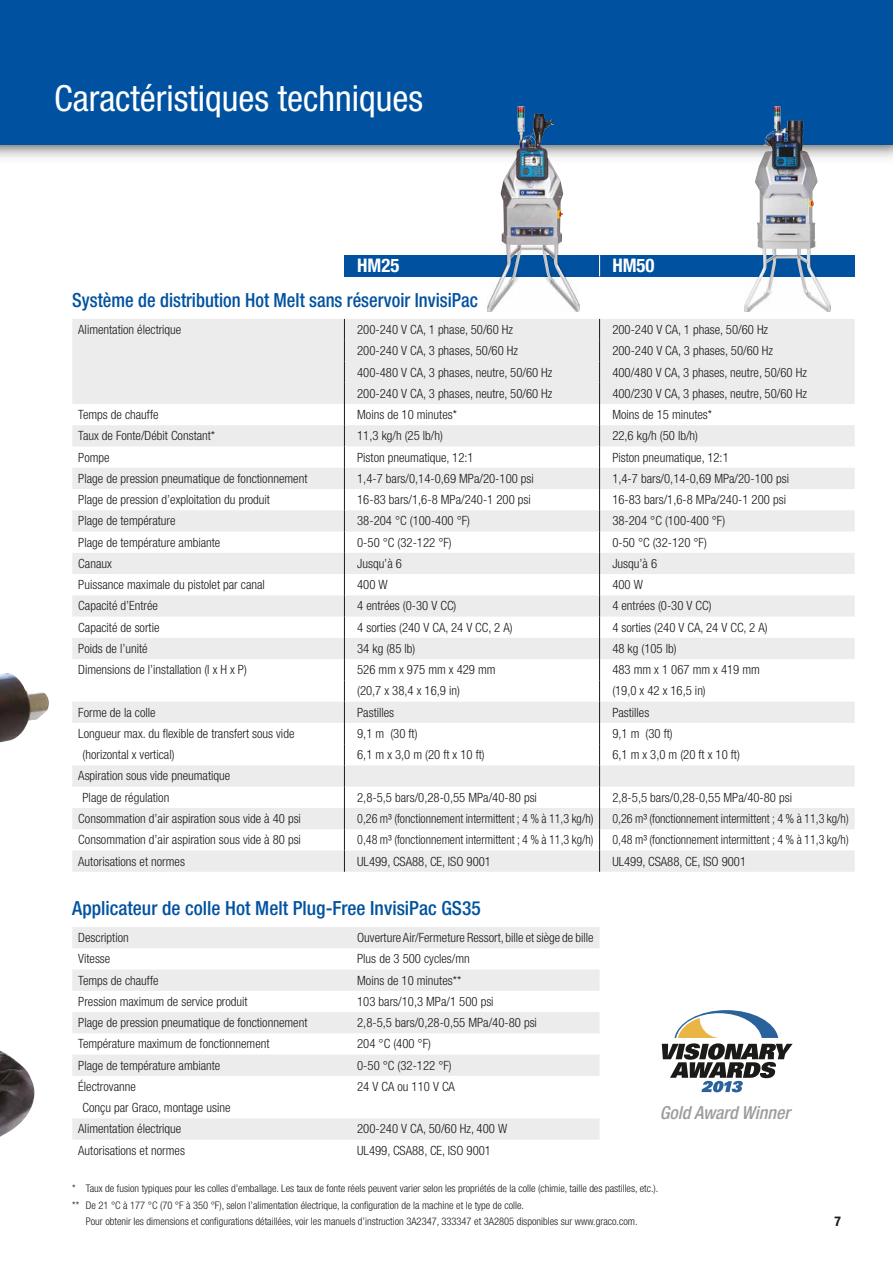
<style>
.page{position:relative;width:893px;height:1263px;background:#fff}
.page>*{position:absolute;margin:0;border:0;box-sizing:border-box;transform-origin:0 0}
.t1{font:condensed 36px "Helvetica Neue LT Std";color:#fff}
.t2{font:500 condensed 19.5px "Helvetica Neue LT Std";color:#0052a0;scale:.95 1}
.t3{font:500 condensed 19.5px "Helvetica Neue LT Std";color:#0052a0}
.t4{font:700 condensed 18.75px "Helvetica Neue LT Std";color:#fff}
.t5{font:italic 500 condensed 18px "Helvetica Neue LT Std";color:#9c9d9d}
.t6{font:700 condensed 13.5px "Helvetica Neue LT Std";color:#1a1a18}
.t7{font:300 condensed 12.75px/21.3px "Helvetica Neue LT Std";color:#1a1a18}
.t8{font:300 condensed 12.75px "Helvetica Neue LT Std";color:#1a1a18;scale:.95 1}
.t9{font:300 condensed 10.5px "Helvetica Neue LT Std";color:#1a1a18}
</style>
<div class="page">
<img style="left:0;top:673px;width:49px;height:69px">
<img style="left:0;top:1050px;width:35px;height:87px">
<hr style="left:0;top:1203px;width:1px;height:35px;background:#eae3da">
<div style="left:0;top:0;width:893px;height:145px;background:#0052a0"></div>
<div style="left:344px;top:255px;width:256px;height:21px;background:#0052a0"></div>
<div style="left:600px;top:255px;width:255px;height:21px;background:#0052a0"></div>
<img style="left:487px;top:106px;width:93px;height:206px">
<img style="left:744px;top:106px;width:87px;height:206px">
<svg style="left:662px;top:1010px;width:131px;height:82px"></svg>
<svg style="left:599px;top:255px;width:1px;height:21px"></svg>
<svg style="left:72px;top:319px;width:783px;height:553px;fill:#ececed"></svg>
<svg style="left:344px;top:319px;width:1px;height:553px"></svg>
<svg style="left:599px;top:319px;width:1px;height:553px"></svg>
<svg style="left:72px;top:927px;width:528px;height:213px"></svg>
<h1 class="t1" style="left:54px;top:77px;width:371px">Caractéristiques techniques</h1>
<h3 class="t4" style="left:357px;top:254px;width:44px">HM25</h3>
<h3 class="t4" style="left:612px;top:254px;width:44px">HM50</h3>
<h2 class="t2" style="left:72px;top:289px;width:428px">Système de distribution Hot Melt sans réservoir InvisiPac</h2>
<p class="t7" style="left:78px;top:319px;width:105px">Alimentation électrique</p>
<p class="t7" style="left:357px;top:319px;width:157px">200-240 V CA, 1 phase, 50/60 Hz</p>
<p class="t7" style="left:612px;top:319px;width:157px">200-240 V CA, 1 phase, 50/60 Hz</p>
<p class="t7" style="left:357px;top:340px;width:162px">200-240 V CA, 3 phases, 50/60 Hz</p>
<p class="t7" style="left:612px;top:340px;width:162px">200-240 V CA, 3 phases, 50/60 Hz</p>
<p class="t7" style="left:357px;top:361px;width:197px">400-480 V CA, 3 phases, neutre, 50/60 Hz</p>
<p class="t7" style="left:612px;top:361px;width:196px">400/480 V CA, 3 phases, neutre, 50/60 Hz</p>
<p class="t7" style="left:357px;top:383px;width:197px">200-240 V CA, 3 phases, neutre, 50/60 Hz</p>
<p class="t7" style="left:612px;top:383px;width:196px">400/230 V CA, 3 phases, neutre, 50/60 Hz</p>
<p class="t7" style="left:78px;top:404px;width:82px">Temps de chauffe</p>
<p class="t7" style="left:357px;top:404px;width:101px">Moins de 10 minutes*</p>
<p class="t7" style="left:612px;top:404px;width:101px">Moins de 15 minutes*</p>
<p class="t7" style="left:78px;top:425px;width:138px">Taux de Fonte/Débit Constant*</p>
<p class="t7" style="left:357px;top:425px;width:87px">11,3 kg/h (25 lb/h)</p>
<p class="t7" style="left:612px;top:425px;width:87px">22,6 kg/h (50 lb/h)</p>
<p class="t7" style="left:78px;top:446px;width:33px">Pompe</p>
<p class="t7" style="left:357px;top:446px;width:118px">Piston pneumatique, 12:1</p>
<p class="t7" style="left:612px;top:446px;width:118px">Piston pneumatique, 12:1</p>
<p class="t7" style="left:78px;top:468px;width:231px">Plage de pression pneumatique de fonctionnement</p>
<p class="t7" style="left:357px;top:468px;width:178px">1,4-7 bars/0,14-0,69 MPa/20-100 psi</p>
<p class="t7" style="left:612px;top:468px;width:178px">1,4-7 bars/0,14-0,69 MPa/20-100 psi</p>
<p class="t7" style="left:78px;top:489px;width:193px">Plage de pression d’exploitation du produit</p>
<p class="t7" style="left:357px;top:489px;width:175px">16-83 bars/1,6-8 MPa/240-1 200 psi</p>
<p class="t7" style="left:612px;top:489px;width:175px">16-83 bars/1,6-8 MPa/240-1 200 psi</p>
<p class="t7" style="left:78px;top:510px;width:99px">Plage de température</p>
<p class="t7" style="left:357px;top:510px;width:114px">38-204 °C (100-400 °F)</p>
<p class="t7" style="left:612px;top:510px;width:114px">38-204 °C (100-400 °F)</p>
<p class="t7" style="left:78px;top:531px;width:144px">Plage de température ambiante</p>
<p class="t7" style="left:357px;top:531px;width:96px">0-50 °C (32-122 °F)</p>
<p class="t7" style="left:612px;top:531px;width:96px">0-50 °C (32-120 °F)</p>
<p class="t7" style="left:78px;top:553px;width:35px">Canaux</p>
<p class="t7" style="left:357px;top:553px;width:46px">Jusqu’à 6</p>
<p class="t7" style="left:612px;top:553px;width:46px">Jusqu’à 6</p>
<p class="t7" style="left:78px;top:574px;width:188px">Puissance maximale du pistolet par canal</p>
<p class="t7" style="left:357px;top:574px;width:32px">400 W</p>
<p class="t7" style="left:612px;top:574px;width:32px">400 W</p>
<p class="t7" style="left:78px;top:595px;width:81px">Capacité d’Entrée</p>
<p class="t7" style="left:357px;top:595px;width:101px">4 entrées (0-30 V CC)</p>
<p class="t7" style="left:612px;top:595px;width:101px">4 entrées (0-30 V CC)</p>
<p class="t7" style="left:78px;top:616px;width:83px">Capacité de sortie</p>
<p class="t7" style="left:357px;top:616px;width:157px">4 sorties (240 V CA, 24 V CC, 2 A)</p>
<p class="t7" style="left:612px;top:616px;width:157px">4 sorties (240 V CA, 24 V CC, 2 A)</p>
<p class="t7" style="left:78px;top:638px;width:71px">Poids de l’unité</p>
<p class="t7" style="left:357px;top:638px;width:60px">34 kg (85 lb)</p>
<p class="t7" style="left:612px;top:638px;width:66px">48 kg (105 lb)</p>
<p class="t7" style="left:78px;top:659px;width:170px">Dimensions de l’installation (l x H x P)</p>
<p class="t7" style="left:357px;top:659px;width:140px">526 mm x 975 mm x 429 mm</p>
<p class="t7" style="left:612px;top:659px;width:149px">483 mm x 1 067 mm x 419 mm</p>
<p class="t7" style="left:357px;top:680px;width:104px">(20,7 x 38,4 x 16,9 in)</p>
<p class="t7" style="left:612px;top:680px;width:95px">(19,0 x 42 x 16,5 in)</p>
<p class="t7" style="left:78px;top:701px;width:79px">Forme de la colle</p>
<p class="t7" style="left:357px;top:701px;width:39px">Pastilles</p>
<p class="t7" style="left:612px;top:701px;width:39px">Pastilles</p>
<p class="t7" style="left:78px;top:723px;width:218px">Longueur max. du flexible de transfert sous vide</p>
<p class="t7" style="left:357px;top:723px;width:62px">9,1 m (30 ft)</p>
<p class="t7" style="left:612px;top:723px;width:62px">9,1 m (30 ft)</p>
<p class="t7" style="left:83px;top:744px;width:93px">(horizontal x vertical)</p>
<p class="t7" style="left:357px;top:744px;width:129px">6,1 m x 3,0 m (20 ft x 10 ft)</p>
<p class="t7" style="left:612px;top:744px;width:129px">6,1 m x 3,0 m (20 ft x 10 ft)</p>
<p class="t7" style="left:83px;top:765px;width:149px;text-indent:-4px">Aspiration sous vide pneumatique<br>Plage de régulation</p>
<p class="t7" style="left:357px;top:786px;width:181px">2,8-5,5 bars/0,28-0,55 MPa/40-80 psi</p>
<p class="t7" style="left:612px;top:786px;width:181px">2,8-5,5 bars/0,28-0,55 MPa/40-80 psi</p>
<p class="t7" style="left:78px;top:808px;width:224px">Consommation d’air aspiration sous vide à 40 psi</p>
<p class="t8" style="left:357px;top:811px;width:250px">0,26 m³ (fonctionnement intermittent ; 4 % à 11,3 kg/h)</p>
<p class="t8" style="left:612px;top:811px;width:250px">0,26 m³ (fonctionnement intermittent ; 4 % à 11,3 kg/h)</p>
<p class="t7" style="left:78px;top:829px;width:224px">Consommation d’air aspiration sous vide à 80 psi</p>
<p class="t8" style="left:357px;top:832px;width:250px">0,48 m³ (fonctionnement intermittent ; 4 % à 11,3 kg/h)</p>
<p class="t8" style="left:612px;top:832px;width:250px">0,48 m³ (fonctionnement intermittent ; 4 % à 11,3 kg/h)</p>
<p class="t7" style="left:78px;top:850px;width:108px">Autorisations et normes</p>
<p class="t7" style="left:357px;top:850px;width:135px">UL499, CSA88, CE, ISO 9001</p>
<p class="t7" style="left:612px;top:850px;width:135px">UL499, CSA88, CE, ISO 9001</p>
<h2 class="t3" style="left:72px;top:897px;width:410px">Applicateur de colle Hot Melt Plug-Free InvisiPac GS35</h2>
<p class="t7" style="left:78px;top:927px;width:52px">Description</p>
<p class="t7" style="left:357px;top:927px;width:238px">Ouverture Air/Fermeture Ressort, bille et siège de bille</p>
<p class="t7" style="left:78px;top:948px;width:34px">Vitesse</p>
<p class="t7" style="left:357px;top:948px;width:114px">Plus de 3 500 cycles/mn</p>
<p class="t7" style="left:78px;top:969px;width:82px">Temps de chauffe</p>
<p class="t7" style="left:357px;top:969px;width:106px">Moins de 10 minutes**</p>
<p class="t7" style="left:78px;top:991px;width:171px">Pression maximum de service produit</p>
<p class="t7" style="left:357px;top:991px;width:138px">103 bars/10,3 MPa/1 500 psi</p>
<p class="t7" style="left:78px;top:1012px;width:231px">Plage de pression pneumatique de fonctionnement</p>
<p class="t7" style="left:357px;top:1012px;width:181px">2,8-5,5 bars/0,28-0,55 MPa/40-80 psi</p>
<p class="t7" style="left:78px;top:1033px;width:193px">Température maximum de fonctionnement</p>
<p class="t7" style="left:357px;top:1033px;width:75px">204 °C (400 °F)</p>
<p class="t7" style="left:78px;top:1054px;width:144px">Plage de température ambiante</p>
<p class="t7" style="left:357px;top:1054px;width:96px">0-50 °C (32-122 °F)</p>
<p class="t7" style="left:78px;top:1076px;width:59px">Électrovanne</p>
<p class="t7" style="left:357px;top:1076px;width:99px">24 V CA ou 110 V CA</p>
<p class="t7" style="left:78px;top:1097px;width:154px;text-indent:4px">Conçu par Graco, montage usine<br>Alimentation électrique</p>
<p class="t7" style="left:357px;top:1118px;width:152px">200-240 V CA, 50/60 Hz, 400 W</p>
<p class="t7" style="left:78px;top:1139px;width:108px">Autorisations et normes</p>
<p class="t7" style="left:357px;top:1139px;width:135px">UL499, CSA88, CE, ISO 9001</p>
<h3 class="t5" style="left:660px;top:1101px;width:132px">Gold Award Winner</h3>
<p class="t9" style="left:72px;top:1182px;width:588px">* Taux de fusion typiques pour les colles d’emballage. Les taux de fonte réels peuvent varier selon les propriétés de la colle (chimie, taille des pastilles, etc.).</p>
<p class="t9" style="left:72px;top:1199px;width:453px">** De 21 °C à 177 °C (70 °F à 350 °F), selon l’alimentation électrique, la configuration de la machine et le type de colle.</p>
<p class="t9" style="left:86px;top:1215px;width:553px">Pour obtenir les dimensions et configurations détaillées, voir les manuels d’instruction 3A2347, 333347 et 3A2805 disponibles sur www.graco.com.</p>
<p class="t6" style="left:834px;top:1213px;width:8px">7</p>
</div>
